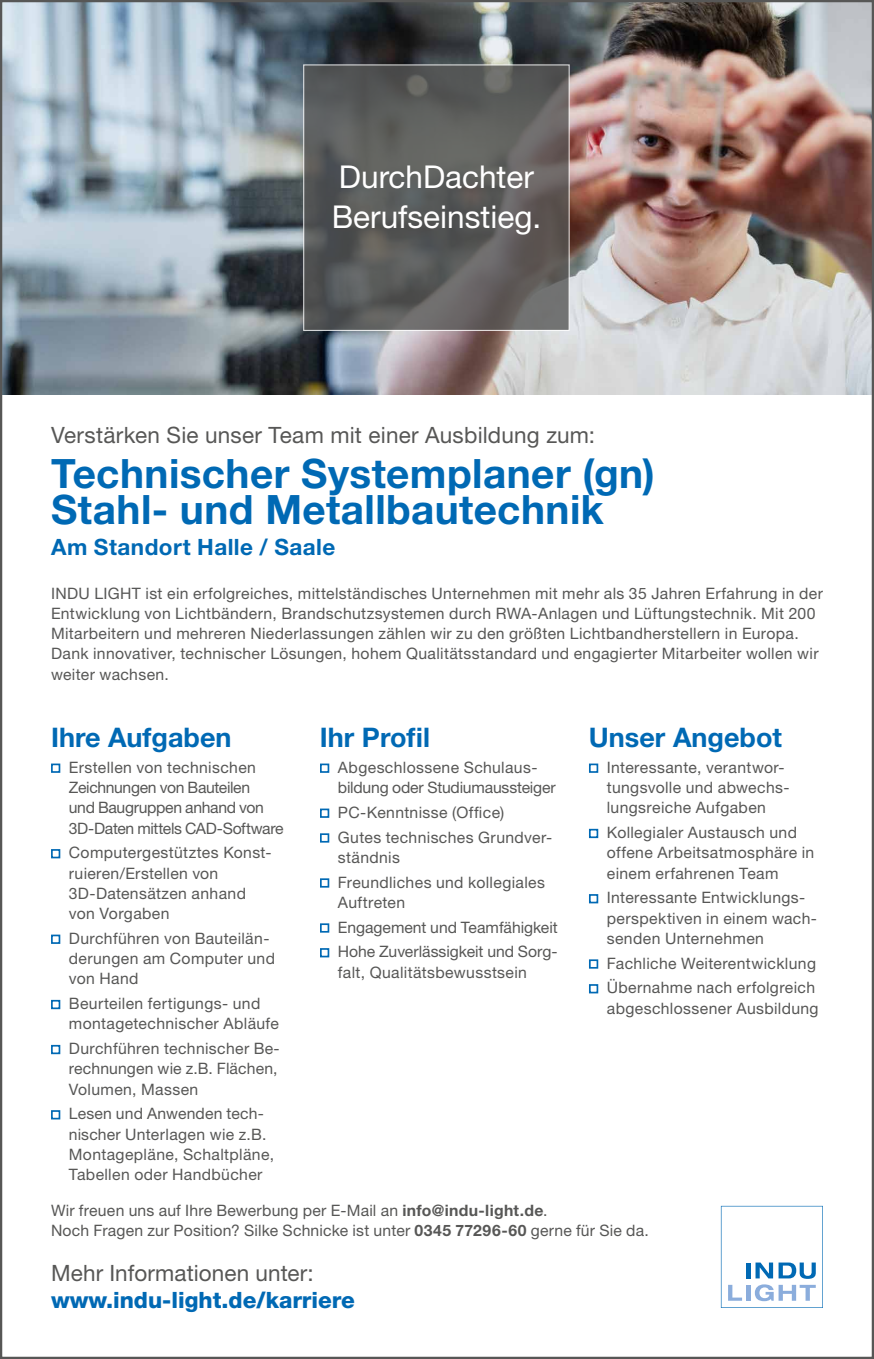
<style>
.page{position:relative;width:874px;height:1359px;background:#fff}
.page>*{position:absolute;margin:0;border:0;box-sizing:border-box;transform-origin:0 0}
.t1{font:700 40.5px/36px "Helvetica Neue LT Pro";letter-spacing:.01em;color:#0069b4}
.t2{font:31.5px/40.5px "Helvetica Neue LT Pro";color:#fff}
.t3{font:700 27px "Helvetica Neue LT Pro";color:#0069b4}
.t4{font:22.5px "Helvetica Neue LT Pro";letter-spacing:.01em;color:#575756}
.t5{font:800 22.5px "Helvetica Neue LT Pro";color:#0069b4}
.t6{font:700 22.5px "Helvetica Neue LT Pro";letter-spacing:.02em;color:#0069b4}
.t7{font:15.75px/20.2px "Helvetica Neue LT Pro";letter-spacing:.02em;color:#575756}
.t8{font:15.75px/20.2px "Helvetica Neue LT Pro";letter-spacing:-.02em;color:#575756}
.t9{font:15.75px/24.8px "Helvetica Neue LT Pro";color:#575756}
.t10{font:15.75px/20.2px "Helvetica Neue LT Pro";letter-spacing:-.005em;color:#575756}
.s1{font-weight:700}
</style>
<div class="page">
<img style="left:3px;top:3px;width:868px;height:392px">
<svg style="left:721px;top:1205px;width:102px;height:102px"></svg>
<div style="left:589px;top:763px;width:9px;height:10px;border:2px solid #0069b4"></div>
<div style="left:589px;top:829px;width:9px;height:9px;border:2px solid #0069b4"></div>
<div style="left:589px;top:894px;width:9px;height:9px;border:2px solid #0069b4"></div>
<div style="left:589px;top:959px;width:9px;height:9px;border:2px solid #0069b4"></div>
<div style="left:589px;top:984px;width:9px;height:9px;border:2px solid #0069b4"></div>
<div style="left:51px;top:763px;width:9px;height:10px;border:2px solid #0069b4"></div>
<div style="left:51px;top:849px;width:9px;height:9px;border:2px solid #0069b4"></div>
<div style="left:51px;top:934px;width:9px;height:10px;border:2px solid #0069b4"></div>
<div style="left:51px;top:1000px;width:9px;height:9px;border:2px solid #0069b4"></div>
<div style="left:51px;top:1045px;width:9px;height:9px;border:2px solid #0069b4"></div>
<div style="left:51px;top:1110px;width:9px;height:9px;border:2px solid #0069b4"></div>
<div style="left:320px;top:763px;width:9px;height:10px;border:2px solid #0069b4"></div>
<div style="left:320px;top:808px;width:9px;height:10px;border:2px solid #0069b4"></div>
<div style="left:320px;top:833px;width:9px;height:9px;border:2px solid #0069b4"></div>
<div style="left:320px;top:878px;width:9px;height:9px;border:2px solid #0069b4"></div>
<div style="left:320px;top:923px;width:9px;height:9px;border:2px solid #0069b4"></div>
<div style="left:320px;top:948px;width:9px;height:9px;border:2px solid #0069b4"></div>
<svg style="left:303px;top:64px;width:267px;height:267px;background:#5f5e5e"></svg>
<h2 class="t2" style="left:332px;top:155px;width:211px">DurchDachter<br>Berufseinstieg.</h2>
<h3 class="t4" style="left:51px;top:421px;width:545px">Verstärken Sie unser Team mit einer Ausbildung zum:</h3>
<h1 class="t1" style="left:51px;top:454px;width:605px">Technischer Systemplaner (gn)<br>Stahl- und Metallbautechnik</h1>
<h3 class="t6" style="left:51px;top:533px;width:286px">Am Standort Halle / Saale</h3>
<p class="t7" style="left:51px;top:582px;width:773px">INDU LIGHT ist ein erfolgreiches, mittelständisches Unternehmen mit mehr als 35 Jahren Erfahrung in der Entwicklung von Lichtbändern, Brandschutzsystemen durch RWA-Anlagen und Lüftungstechnik. Mit 200<br>Mitarbeitern und mehreren Niederlassungen zählen wir zu den größten Lichtbandherstellern in Europa.<br>Dank innovativer, technischer Lösungen, hohem Qualitätsstandard und engagierter Mitarbeiter wollen wir weiter wachsen.</p>
<h3 class="t3" style="left:51px;top:720px;width:182px">Ihre Aufgaben</h3>
<h3 class="t3" style="left:320px;top:720px;width:111px">Ihr Profil</h3>
<h3 class="t3" style="left:589px;top:720px;width:195px">Unser Angebot</h3>
<p class="t8" style="left:69px;top:756px;width:216px">Erstellen von technischen<br>Zeichnungen von Bauteilen<br>und Baugruppen anhand von<br>3D-Daten mittels CAD-Software</p>
<p class="t7" style="left:69px;top:842px;width:204px">Computergestütztes Konst&shy;ruieren/Erstellen von<br>3D-Datensätzen anhand von Vorgaben</p>
<p class="t7" style="left:69px;top:927px;width:208px">Durchführen von Bauteilän&shy;derungen am Computer und von Hand</p>
<p class="t7" style="left:69px;top:993px;width:211px">Beurteilen fertigungs- und montagetechnischer Abläufe</p>
<p class="t7" style="left:69px;top:1038px;width:212px">Durchführen technischer Be&shy;rechnungen wie z.B. Flächen,<br>Volumen, Massen</p>
<p class="t7" style="left:69px;top:1103px;width:207px">Lesen und Anwenden tech&shy;nischer Unterlagen wie z.B.<br>Montagepläne, Schaltpläne,<br>Tabellen oder Handbücher</p>
<p class="t10" style="left:338px;top:756px;width:219px">Abgeschlossene Schulaus&shy;bildung oder Studiumaussteiger</p>
<p class="t7" style="left:338px;top:799px;width:216px;line-height:24.8px">PC-Kenntnisse (Office)<br>Gutes technisches Grundver-</p>
<p class="t7" style="left:338px;top:844px;width:209px;line-height:24.8px">ständnis<br>Freundliches und kollegiales</p>
<p class="t9" style="left:338px;top:889px;width:221px">Auftreten<br>Engagement und Teamfähigkeit<br>Hohe Zuverlässigkeit und Sorg-</p>
<p class="t7" style="left:338px;top:961px;width:191px">falt, Qualitätsbewusstsein</p>
<p class="t7" style="left:607px;top:756px;width:184px">Interessante, verantwor&shy;tungsvolle und abwechs&shy;lungsreiche Aufgaben</p>
<p class="t7" style="left:607px;top:822px;width:209px">Kollegialer Austausch und offene Arbeitsatmosphäre in einem erfahrenen Team</p>
<p class="t7" style="left:607px;top:887px;width:212px">Interessante Entwicklungs&shy;perspektiven in einem wach&shy;senden Unternehmen</p>
<p class="t7" style="left:607px;top:950px;width:211px;line-height:24.8px">Fachliche Weiterentwicklung<br>Übernahme nach erfolgreich</p>
<p class="t7" style="left:607px;top:997px;width:213px">abgeschlossener Ausbildung</p>
<p class="t7" style="left:51px;top:1199px;width:599px">Wir freuen uns auf Ihre Bewerbung per E-Mail an <span class="s1">info@indu-light.de</span>.<br>Noch Fragen zur Position? Silke Schnicke ist unter <span class="s1">0345 77296-60</span> gerne für Sie da.</p>
<h3 class="t4" style="left:51px;top:1259px;width:264px">Mehr Informationen unter:</h3>
<h3 class="t5" style="left:51px;top:1286px;width:305px">www.indu-light.de/karriere</h3>
</div>
